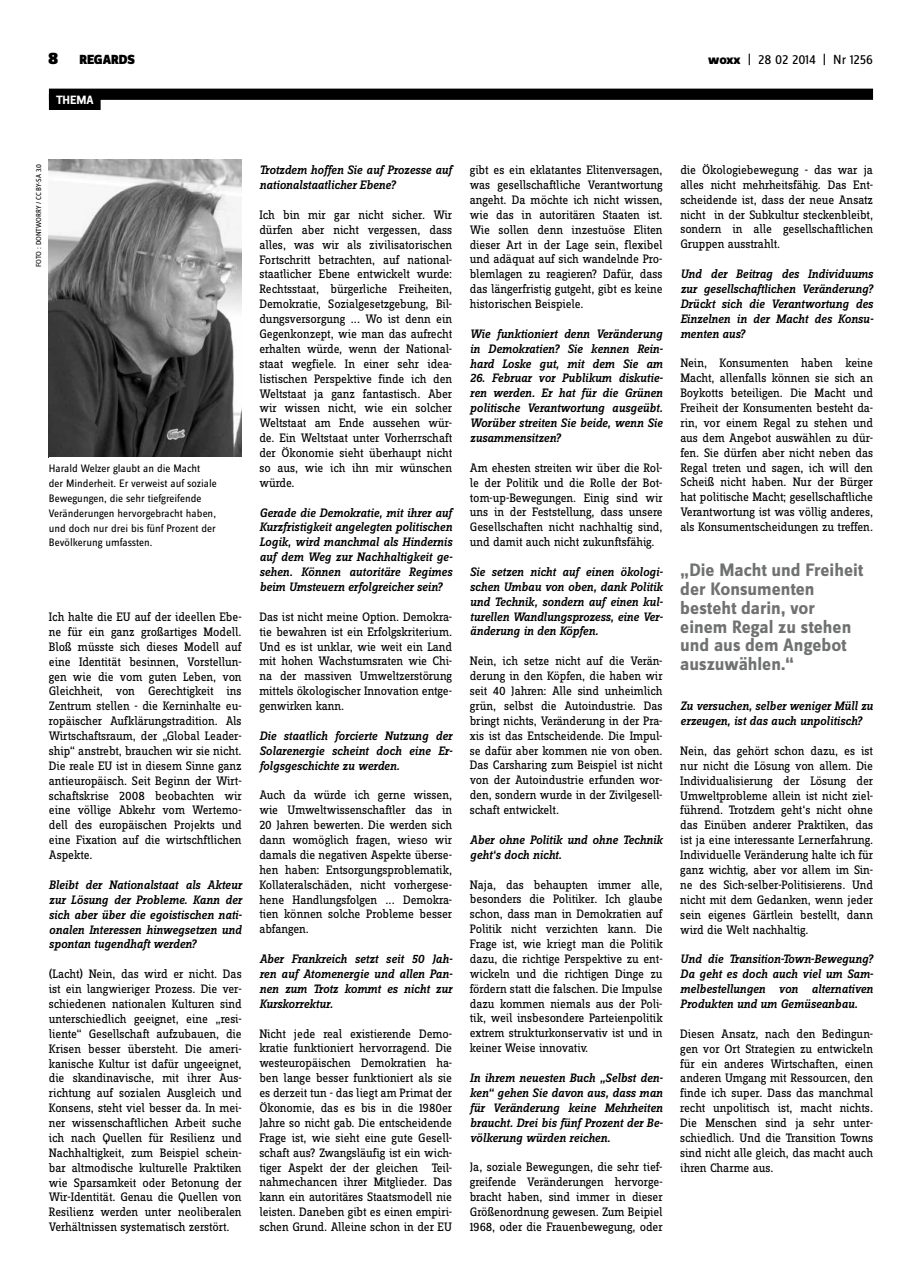
<style>
.page{position:relative;width:922px;height:1276px;background:#fff}
.page>*{position:absolute;margin:0;border:0;box-sizing:border-box;transform-origin:0 0}
.t1{font:700 18.75px/18.8px "Zine Sans Dis";color:#707172}
.t2{font:13.75px "Zine Sans Dis";letter-spacing:-.01em;color:#000}
.t3{font:900 13.75px "Zine Sans Dis";letter-spacing:-.01em;color:#000}
.t4{font:12.75px/14.9px "Zine Slab Dis";letter-spacing:-.01em;color:#000;text-align:justify}
.t5{font:italic 500 12.75px/14.9px "Zine Slab Dis";letter-spacing:-.01em;color:#000;text-align:justify}
.t6{font:700 12.5px "Zine Sans Dis";color:#fff}
.t7{font:11.25px/14.9px "Zine Sans Dis";color:#000}
.t8{font:7.5px "Zine Sans Dis";letter-spacing:-.015em;color:#000}
.s1{font-size:17.5px}
.s2{font-weight:800}
</style>
<div class="page">
<div style="left:49px;top:89px;width:823px;height:11px;background:#000"></div>
<div style="left:49px;top:94px;width:52px;height:16px;background:#000"></div>
<img style="left:49px;top:159px;width:192px;height:298px">
<p class="t3" style="left:48px;top:53px;width:88px"><span class="s1">8</span> REGARDS</p>
<p class="t2" style="left:708px;top:53px;width:166px"><span class="s2">woxx</span> | 28 02 2014 | Nr 1256</p>
<p class="t6" style="left:56px;top:93px;width:39px">THEMA</p>
<p class="t8" style="left:35px;top:267px;width:105px;rotate:-90deg">FOTO : DONTWORRY / CC BY-SA 3.0</p>
<p class="t7" style="left:49px;top:461px;width:169px">Harald Welzer glaubt an die Macht der Minderheit. Er verweist auf soziale Bewegungen, die sehr tiefgreifende Veränderungen hervorgebracht haben, und doch nur drei bis fünf Prozent der Bevölkerung umfassten.</p>
<p class="t4" style="left:49px;top:610px;width:194px">Ich halte die EU auf der ideellen Ebe&shy;ne für ein ganz großartiges Modell.<br>Bloß müsste sich dieses Modell auf eine Identität besinnen, Vorstellun&shy;gen wie die vom guten Leben, von Gleichheit, von Gerechtigkeit ins Zentrum stellen - die Kerninhalte eu&shy;ropäischer Aufklärungstradition. Als Wirtschaftsraum, der „Global Leader&shy;ship“ anstrebt, brauchen wir sie nicht.<br>Die reale EU ist in diesem Sinne ganz antieuropäisch. Seit Beginn der Wirt&shy;schaftskrise 2008 beobachten wir eine völlige Abkehr vom Wertemo&shy;dell des europäischen Projekts und eine Fixation auf die wirtschftlichen Aspekte.</p>
<p class="t5" style="left:49px;top:877px;width:194px">Bleibt der Nationalstaat als Akteur zur Lösung der Probleme. Kann der sich aber über die egoistischen nati&shy;onalen Interessen hinwegsetzen und spontan tugendhaft werden?</p>
<p class="t4" style="left:49px;top:967px;width:194px">(Lacht) Nein, das wird er nicht. Das ist ein langwieriger Prozess. Die ver&shy;schiedenen nationalen Kulturen sind unterschiedlich geeignet, eine „resi&shy;liente“ Gesellschaft aufzubauen, die Krisen besser übersteht. Die ameri&shy;kanische Kultur ist dafür ungeeignet, die skandinavische, mit ihrer Aus&shy;richtung auf sozialen Ausgleich und Konsens, steht viel besser da. In mei&shy;ner wissenschaftlichen Arbeit suche ich nach Quellen für Resilienz und Nachhaltigkeit, zum Beispiel schein&shy;bar altmodische kulturelle Praktiken wie Sparsamkeit oder Betonung der Wir-Identität. Genau die Quellen von Resilienz werden unter neoliberalen Verhältnissen systematisch zerstört.</p>
<p class="t5" style="left:259px;top:163px;width:194px">Trotzdem hoffen Sie auf Prozesse auf nationalstaatlicher Ebene?</p>
<p class="t4" style="left:259px;top:208px;width:194px">Ich bin mir gar nicht sicher. Wir dürfen aber nicht vergessen, dass alles, was wir als zivilisatorischen Fortschritt betrachten, auf national&shy;staatlicher Ebene entwickelt wurde:<br>Rechtsstaat, bürgerliche Freiheiten, Demokratie, Sozialgesetzgebung, Bil&shy;dungsversorgung ... Wo ist denn ein Gegenkonzept, wie man das aufrecht erhalten würde, wenn der National&shy;staat wegfiele. In einer sehr idea&shy;listischen Perspektive finde ich den Weltstaat ja ganz fantastisch. Aber wir wissen nicht, wie ein solcher Weltstaat am Ende aussehen wür&shy;de. Ein Weltstaat unter Vorherrschaft der Ökonomie sieht überhaupt nicht so aus, wie ich ihn mir wünschen würde.</p>
<p class="t5" style="left:259px;top:505px;width:194px">Gerade die Demokratie, mit ihrer auf Kurzfristigkeit angelegten politischen Logik, wird manchmal als Hindernis auf dem Weg zur Nachhaltigkeit ge&shy;sehen. Können autoritäre Regimes beim Umsteuern erfolgreicher sein?</p>
<p class="t4" style="left:259px;top:610px;width:194px">Das ist nicht meine Option. Demokra&shy;tie bewahren ist ein Erfolgskriterium.<br>Und es ist unklar, wie weit ein Land mit hohen Wachstumsraten wie Chi&shy;na der massiven Umweltzerstörung mittels ökologischer Innovation entge&shy;genwirken kann.</p>
<p class="t5" style="left:259px;top:728px;width:194px">Die staatlich forcierte Nutzung der Solarenergie scheint doch eine Er&shy;folgsgeschichte zu werden.</p>
<p class="t4" style="left:259px;top:788px;width:194px">Auch da würde ich gerne wissen, wie Umweltwissenschaftler das in 20 Jahren bewerten. Die werden sich dann womöglich fragen, wieso wir damals die negativen Aspekte überse&shy;hen haben: Entsorgungsproblematik, Kollateralschäden, nicht vorhergese&shy;hene Handlungsfolgen ... Demokra&shy;tien können solche Probleme besser abfangen.</p>
<p class="t5" style="left:259px;top:951px;width:194px">Aber Frankreich setzt seit 50 Jah&shy;ren auf Atomenergie und allen Pan&shy;nen zum Trotz kommt es nicht zur Kurskorrektur.</p>
<p class="t4" style="left:259px;top:1026px;width:194px">Nicht jede real existierende Demo&shy;kratie funktioniert hervorragend. Die westeuropäischen Demokratien ha&shy;ben lange besser funktioniert als sie es derzeit tun - das liegt am Primat der Ökonomie, das es bis in die 1980er Jahre so nicht gab. Die entscheidende Frage ist, wie sieht eine gute Gesell&shy;schaft aus? Zwangsläufig ist ein wich&shy;tiger Aspekt der der gleichen Teil&shy;nahmechancen ihrer Mitglieder. Das kann ein autoritäres Staatsmodell nie leisten. Daneben gibt es einen empiri&shy;schen Grund. Alleine schon in der EU</p>
<p class="t4" style="left:469px;top:163px;width:194px">gibt es ein eklatantes Elitenversagen, was gesellschaftliche Verantwortung angeht. Da möchte ich nicht wissen, wie das in autoritären Staaten ist.<br>Wie sollen denn inzestuöse Eliten dieser Art in der Lage sein, flexibel und adäquat auf sich wandelnde Pro&shy;blemlagen zu reagieren? Dafür, dass das längerfristig gutgeht, gibt es keine historischen Beispiele.</p>
<p class="t5" style="left:469px;top:326px;width:194px">Wie funktioniert denn Veränderung in Demokratien? Sie kennen Rein&shy;hard Loske gut, mit dem Sie am</p>
<p class="t5" style="left:469px;top:371px;width:194px">26. Februar vor Publikum diskutie&shy;ren werden. Er hat für die Grünen politische Verantwortung ausgeübt.<br>Worüber streiten Sie beide, wenn Sie zusammensitzen?</p>
<p class="t4" style="left:469px;top:461px;width:194px">Am ehesten streiten wir über die Rol&shy;le der Politik und die Rolle der Bot&shy;tom-up-Bewegungen. Einig sind wir uns in der Feststellung, dass unsere Gesellschaften nicht nachhaltig sind, und damit auch nicht zukunftsfähig.</p>
<p class="t5" style="left:469px;top:564px;width:194px">Sie setzen nicht auf einen ökologi&shy;schen Umbau von oben, dank Politik und Technik, sondern auf einen kul&shy;turellen Wandlungsprozess, eine Ver&shy;änderung in den Köpfen.</p>
<p class="t4" style="left:469px;top:654px;width:194px">Nein, ich setze nicht auf die Verän&shy;derung in den Köpfen, die haben wir seit 40 Jahren: Alle sind unheimlich grün, selbst die Autoindustrie. Das bringt nichts, Veränderung in der Pra&shy;xis ist das Entscheidende. Die Impul&shy;se dafür aber kommen nie von oben.<br>Das Carsharing zum Beispiel ist nicht von der Autoindustrie erfunden wor&shy;den, sondern wurde in der Zivilgesell&shy;schaft entwickelt.</p>
<p class="t5" style="left:469px;top:832px;width:194px">Aber ohne Politik und ohne Technik geht‘s doch nicht.</p>
<p class="t4" style="left:469px;top:877px;width:194px">Naja, das behaupten immer alle, besonders die Politiker. Ich glaube schon, dass man in Demokratien auf Politik nicht verzichten kann. Die Frage ist, wie kriegt man die Politik dazu, die richtige Perspektive zu ent&shy;wickeln und die richtigen Dinge zu fördern statt die falschen. Die Impulse dazu kommen niemals aus der Poli&shy;tik, weil insbesondere Parteienpolitik extrem strukturkonservativ ist und in keiner Weise innovativ.</p>
<p class="t5" style="left:469px;top:1070px;width:194px">In ihrem neuesten Buch „Selbst den&shy;ken“ gehen Sie davon aus, dass man für Veränderung keine Mehrheiten braucht. Drei bis fünf Prozent der Be&shy;völkerung würden reichen.</p>
<p class="t4" style="left:469px;top:1160px;width:194px">Ja, soziale Bewegungen, die sehr tief&shy;greifende Veränderungen hervorge&shy;bracht haben, sind immer in dieser Größenordnung gewesen. Zum Beipiel 1968, oder die Frauenbewegung, oder</p>
<p class="t4" style="left:680px;top:163px;width:194px">die Ökologiebewegung - das war ja alles nicht mehrheitsfähig. Das Ent&shy;scheidende ist, dass der neue Ansatz nicht in der Subkultur steckenbleibt, sondern in alle gesellschaftlichen Gruppen ausstrahlt.</p>
<p class="t5" style="left:680px;top:266px;width:194px">Und der Beitrag des Individuums zur gesellschaftlichen Veränderung?<br>Drückt sich die Verantwortung des Einzelnen in der Macht des Konsu&shy;menten aus?</p>
<p class="t4" style="left:680px;top:356px;width:194px">Nein, Konsumenten haben keine Macht, allenfalls können sie sich an Boykotts beteiligen. Die Macht und Freiheit der Konsumenten besteht da&shy;rin, vor einem Regal zu stehen und aus dem Angebot auswählen zu dür&shy;fen. Sie dürfen aber nicht neben das Regal treten und sagen, ich will den Scheiß nicht haben. Nur der Bürger hat politische Macht; gesellschaftliche Verantwortung ist was völlig anderes, als Konsumentscheidungen zu treffen.</p>
<h1 class="t1" style="left:680px;top:562px;width:184px">„Die Macht und Freiheit der Konsumenten besteht darin, vor einem Regal zu stehen und aus dem Angebot auszuwählen.“</h1>
<p class="t5" style="left:680px;top:699px;width:194px">Zu versuchen, selber weniger Müll zu erzeugen, ist das auch unpolitisch?</p>
<p class="t4" style="left:680px;top:744px;width:194px">Nein, das gehört schon dazu, es ist nur nicht die Lösung von allem. Die Individualisierung der Lösung der Umweltprobleme allein ist nicht ziel&shy;führend. Trotzdem geht‘s nicht ohne das Einüben anderer Praktiken, das ist ja eine interessante Lernerfahrung.<br>Individuelle Veränderung halte ich für ganz wichtig, aber vor allem im Sin&shy;ne des Sich-selber-Politisierens. Und nicht mit dem Gedanken, wenn jeder sein eigenes Gärtlein bestellt, dann wird die Welt nachhaltig.</p>
<p class="t5" style="left:680px;top:952px;width:194px">Und die Transition-Town-Bewegung?<br>Da geht es doch auch viel um Sam&shy;melbestellungen von alternativen Produkten und um Gemüseanbau.</p>
<p class="t4" style="left:680px;top:1027px;width:194px">Diesen Ansatz, nach den Bedingun&shy;gen vor Ort Strategien zu entwickeln für ein anderes Wirtschaften, einen anderen Umgang mit Ressourcen, den finde ich super. Dass das manchmal recht unpolitisch ist, macht nichts.<br>Die Menschen sind ja sehr unter&shy;schiedlich. Und die Transition Towns sind nicht alle gleich, das macht auch ihren Charme aus.</p>
</div>
